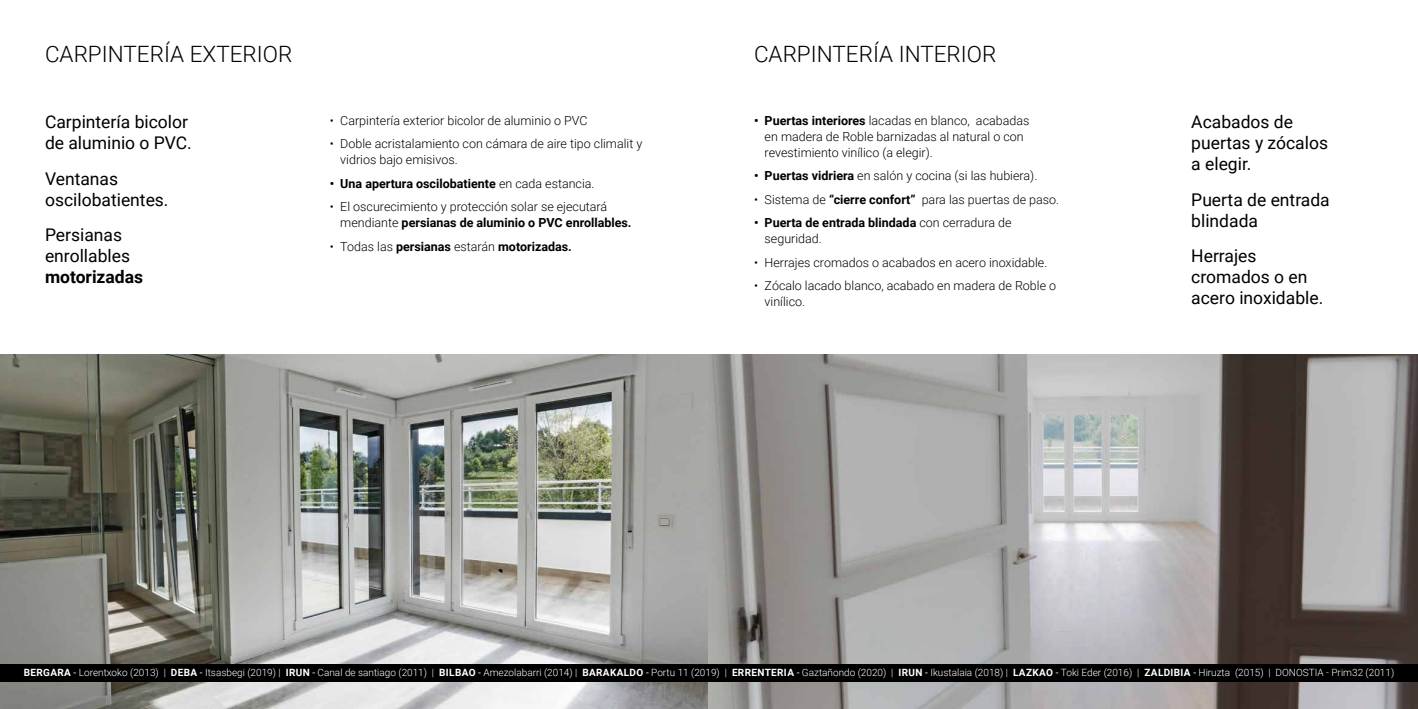
<style>
.page{position:relative;width:1418px;height:709px;background:#fff}
.page>*{position:absolute;margin:0;border:0;box-sizing:border-box;transform-origin:0 0}
.t1{font:300 22.5px "Roboto";color:#000}
.t2{font:17.5px/21px "Roboto";color:#000}
.t3{font:700 17.5px "Roboto";color:#000}
.t4{font:300 12.5px/16.2px "Roboto";color:#000}
.t5{font:700 12.5px/16.2px "Roboto";color:#000}
.t6{font:300 10px "Roboto";color:#fff}
.t7{font:700 10px "Roboto";color:#fff}
.s1{font-weight:300}
.s2{font-weight:700}
.s3{font-weight:400}
</style>
<div class="page">
<img style="left:0;top:354px;width:1417px;height:355px">
<div style="left:0;top:664px;width:1417px;height:17px;background:#000"></div>
<h1 class="t1" style="left:45px;top:38px;width:249px">CARPINTERÍA EXTERIOR</h1>
<h1 class="t1" style="left:754px;top:38px;width:244px">CARPINTERÍA INTERIOR</h1>
<h2 class="t2" style="left:45px;top:111px;width:148px">Carpintería bicolor de aluminio o PVC.</h2>
<h2 class="t2" style="left:45px;top:167px;width:125px">Ventanas oscilobatientes.</h2>
<h2 class="t2" style="left:45px;top:223px;width:87px">Persianas enrollables</h2>
<h2 class="t3" style="left:45px;top:264px;width:100px">motorizadas</h2>
<p class="t4" style="left:330px;top:112px;width:259px">• Carpintería exterior bicolor de aluminio o PVC</p>
<p class="t4" style="left:340px;top:135px;width:303px;text-indent:-11px">• Doble acristalamiento con cámara de aire tipo climalit y vidrios bajo emisivos.</p>
<p class="t5" style="left:330px;top:174px;width:266px">• Una apertura oscilobatiente <span class="s1">en cada estancia.</span></p>
<p class="t4" style="left:340px;top:198px;width:293px;text-indent:-11px">• El oscurecimiento y protección solar se ejecutará mendiante <span class="s2">persianas de aluminio o PVC enrollables.</span></p>
<p class="t5" style="left:330px;top:237px;width:244px"><span class="s1">• Todas las</span> persianas <span class="s1">estarán</span> motorizadas.</p>
<p class="t4" style="left:764px;top:112px;width:266px;text-indent:-11px"><span class="s2">• Puertas interiores</span> lacadas en blanco, acabadas en madera de Roble barnizadas al natural o con revestimiento vinílico (a elegir).</p>
<p class="t4" style="left:754px;top:167px;width:285px"><span class="s2">• Puertas vidriera</span> en salón y cocina (si las hubiera).</p>
<p class="t4" style="left:754px;top:191px;width:307px">• Sistema de <span class="s2">“cierre confort”</span> para las puertas de paso.</p>
<p class="t5" style="left:764px;top:214px;width:248px;text-indent:-11px">• Puerta de entrada blindada <span class="s1">con cerradura de seguridad.</span></p>
<p class="t4" style="left:754px;top:254px;width:295px">• Herrajes cromados o acabados en acero inoxidable.</p>
<p class="t4" style="left:764px;top:277px;width:293px;text-indent:-11px">• Zócalo lacado blanco, acabado en madera de Roble o vinílico.</p>
<h2 class="t2" style="left:1191px;top:111px;width:138px">Acabados de puertas y zócalos a elegir.</h2>
<h2 class="t2" style="left:1191px;top:188px;width:140px">Puerta de entrada blindada</h2>
<h2 class="t2" style="left:1191px;top:244px;width:133px">Herrajes cromados o en acero inoxidable.</h2>
<p class="t6" style="left:24px;top:665px;width:422px"><span class="s2">BERGARA</span> <span class="s3">-</span> Lorentxoko (2013) | <span class="s2">DEBA</span> <span class="s3">-</span> Itsasbegi (2019) | <span class="s2">iru n</span> <span class="s3">-</span> Canal de santiago (2011) | <span class="s2">bilba</span></p>
<p class="t6" style="left:469px;top:665px;width:122px"><span class="s2">o</span> <span class="s3">-</span> Amezolabarri (2014) | <span class="s2">bara</span></p>
<p class="t7" style="left:610px;top:665px;width:14px">kald</p>
<p class="t6" style="left:636px;top:665px;width:103px"><span class="s2">o</span> <span class="s3">-</span> Portu 11 (2019) | <span class="s2">erre</span></p>
<p class="t7" style="left:757px;top:665px;width:21px">nteria</p>
<p class="t6" style="left:796px;top:665px;width:361px"><span class="s3">-</span> Gaztañondo (2020) | <span class="s2">IRUN</span> <span class="s3">-</span> Ikustalaia (2018) | <span class="s2">lazkao</span> <span class="s3">-</span> Toki Eder (2016) | <span class="s2">zaldibia</span></p>
<p class="t6" style="left:1193px;top:665px;width:202px"><span class="s3">-</span> Hiruzta (2015) | DONOSTIA - Prim32 (2011)</p>
</div>
